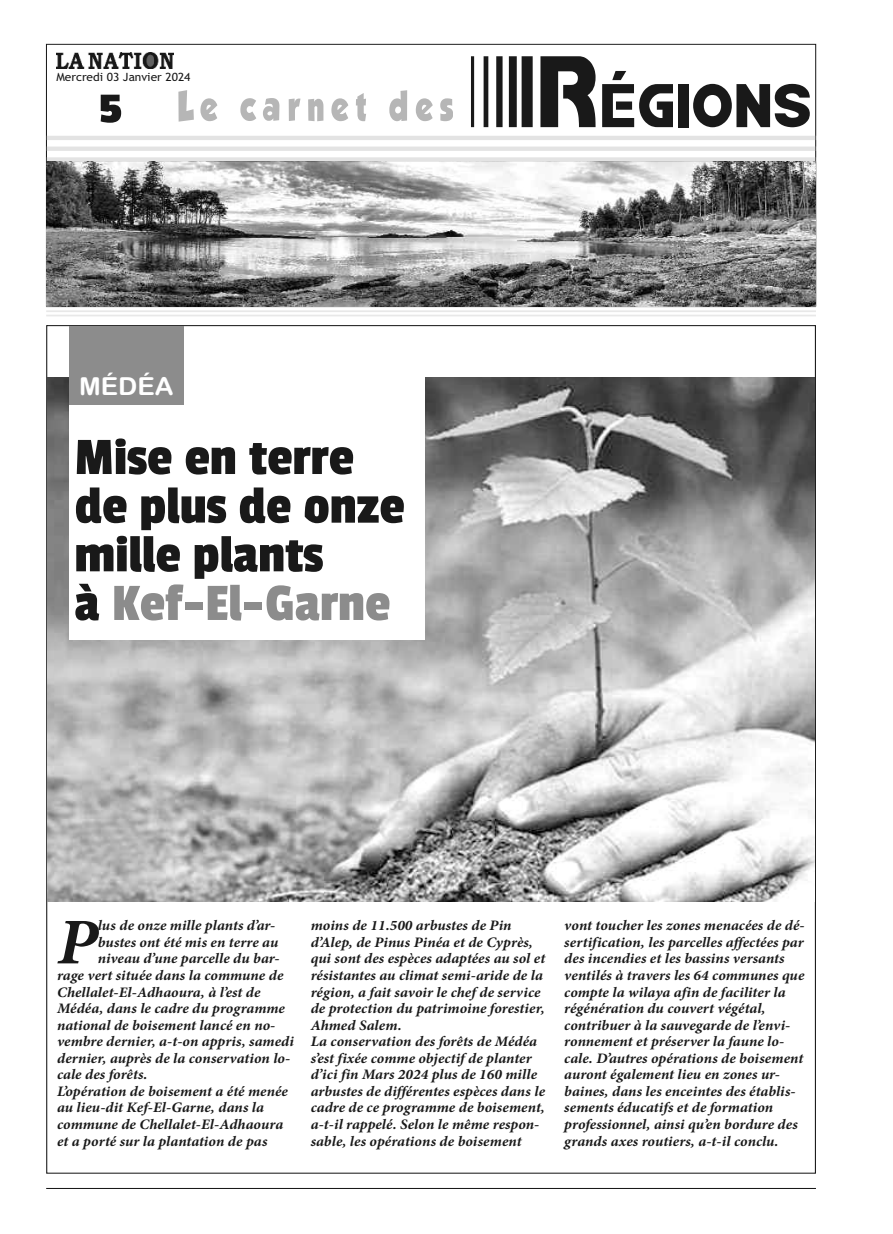
<style>
.page{position:relative;width:893px;height:1234px;background:#fff}
.page>*{position:absolute;margin:0;border:0;box-sizing:border-box;transform-origin:0 0}
.t1{font:67.2px "Bamf";color:#191919;scale:.89 1}
.t2{font:italic 700 65.25px "Minion Pro";color:#191919;scale:1.05 1}
.t3{font:54.75px/48.6px "Passion One";color:#191919;scale:1.05 1}
.t4{font:44.4px "Passion One";color:#191919;scale:1.27 1}
.t5{font:24.9px "Arial Rounded MT Bold";color:#fff;scale:1.05 1}
.t6{font:italic 700 14.55px/16.5px "Minion Pro";letter-spacing:.005em;color:#191919;scale:1.05 1}
.t7{font:11.4px "Trebuchet MS";color:#191919;scale:1.05 1}
.s1{font-size:110.7px}
.s2{color:#8c8c8c}
</style>
<div class="page">
<hr style="left:46px;top:1187px;width:770px;height:1px;background:#191919">
<img style="left:47px;top:378px;width:768px;height:522px">
<hr style="left:46px;top:306px;width:770px;height:2px;background:#e8e8e8">
<hr style="left:46px;top:310px;width:770px;height:2px;background:#e8e8e8">
<hr style="left:46px;top:314px;width:770px;height:2px;background:#e8e8e8">
<img style="left:46px;top:161px;width:770px;height:145px">
<img style="left:56px;top:53px;width:117px;height:16px">
<svg style="left:178px;top:90px;width:229px;height:32px"></svg>
<hr style="left:47px;top:157px;width:768px;height:4px;background:#e3e3e3">
<hr style="left:47px;top:136px;width:768px;height:4px;background:#e3e3e3">
<div style="left:47px;top:146px;width:768px;height:5px;background:#e3e3e3"></div>
<div style="left:69px;top:370px;width:356px;height:269px;background:#fff"></div>
<div style="left:69px;top:326px;width:115px;height:79px;background:#8c8c8c"></div>
<p class="t7" style="left:56px;top:70px;width:129px">Mercredi 03 Janvier 2024</p>
<h3 class="t4" style="left:99px;top:85px;width:20px">5</h3>
<h1 class="t1" style="left:467px;top:71px;width:389px"><span class="s1">R</span>ÉGIONS</h1>
<h3 class="t5" style="left:79px;top:371px;width:92px">MÉDÉA</h3>
<h3 class="t3" style="left:75px;top:432px;width:316px">Mise en terre de plus de onze mille plants<br>à <span class="s2">Kef-El-Garne</span></h3>
<h2 class="t2" style="left:57px;top:918px;width:40px">P</h2>
<p class="t6" style="left:98px;top:918px;width:171px">lus de onze mille plants d’ar-</p>
<p class="t6" style="left:98px;top:934px;width:173px">bustes ont été mis en terre au</p>
<p class="t6" style="left:98px;top:951px;width:175px">niveau d’une parcelle du bar-</p>
<p class="t6" style="left:57px;top:968px;width:217px">rage vert située dans la commune de</p>
<p class="t6" style="left:57px;top:984px;width:195px">Chellalet-El-Adhaoura, à l’est de</p>
<p class="t6" style="left:57px;top:1001px;width:219px">Médéa, dans le cadre du programme</p>
<p class="t6" style="left:57px;top:1017px;width:209px">national de boisement lancé en no-</p>
<p class="t6" style="left:57px;top:1034px;width:227px">vembre dernier, a-t-on appris, samedi</p>
<p class="t6" style="left:57px;top:1050px;width:224px">dernier, auprès de la conservation lo-</p>
<p class="t6" style="left:57px;top:1067px;width:88px">cale des forêts.</p>
<p class="t6" style="left:57px;top:1083px;width:221px">L’opération de boisement a été menée</p>
<p class="t6" style="left:57px;top:1100px;width:199px">au lieu-dit Kef-El-Garne, dans la</p>
<p class="t6" style="left:57px;top:1117px;width:217px">commune de Chellalet-El-Adhaoura</p>
<p class="t6" style="left:57px;top:1133px;width:202px">et a porté sur la plantation de pas</p>
<p class="t6" style="left:311px;top:918px;width:225px">moins de 11.500 arbustes de Pin d’Alep, de Pinus Pinéa et de Cyprès, qui sont des espèces adaptées au sol et résistantes au climat semi-aride de la région, a fait savoir le chef de service de protection du patrimoine forestier, Ahmed Salem.<br>La conservation des forêts de Médéa s’est fixée comme objectif de planter d’ici fin Mars 2024 plus de 160 mille arbustes de différentes espèces dans le cadre de ce programme de boisement, a-t-il rappelé. Selon le même respon&shy;sable, les opérations de boisement</p>
<p class="t6" style="left:564px;top:918px;width:231px">vont toucher les zones menacées de dé&shy;sertification, les parcelles affectées par des incendies et les bassins versants ventilés à travers les 64 communes que compte la wilaya afin de faciliter la régénération du couvert végétal, contribuer à la sauvegarde de l’envi&shy;ronnement et préserver la faune lo&shy;cale. D’autres opérations de boisement auront également lieu en zones ur&shy;baines, dans les enceintes des établis&shy;sements éducatifs et de formation professionnel, ainsi qu’en bordure des grands axes routiers, a-t-il conclu.</p>
</div>
